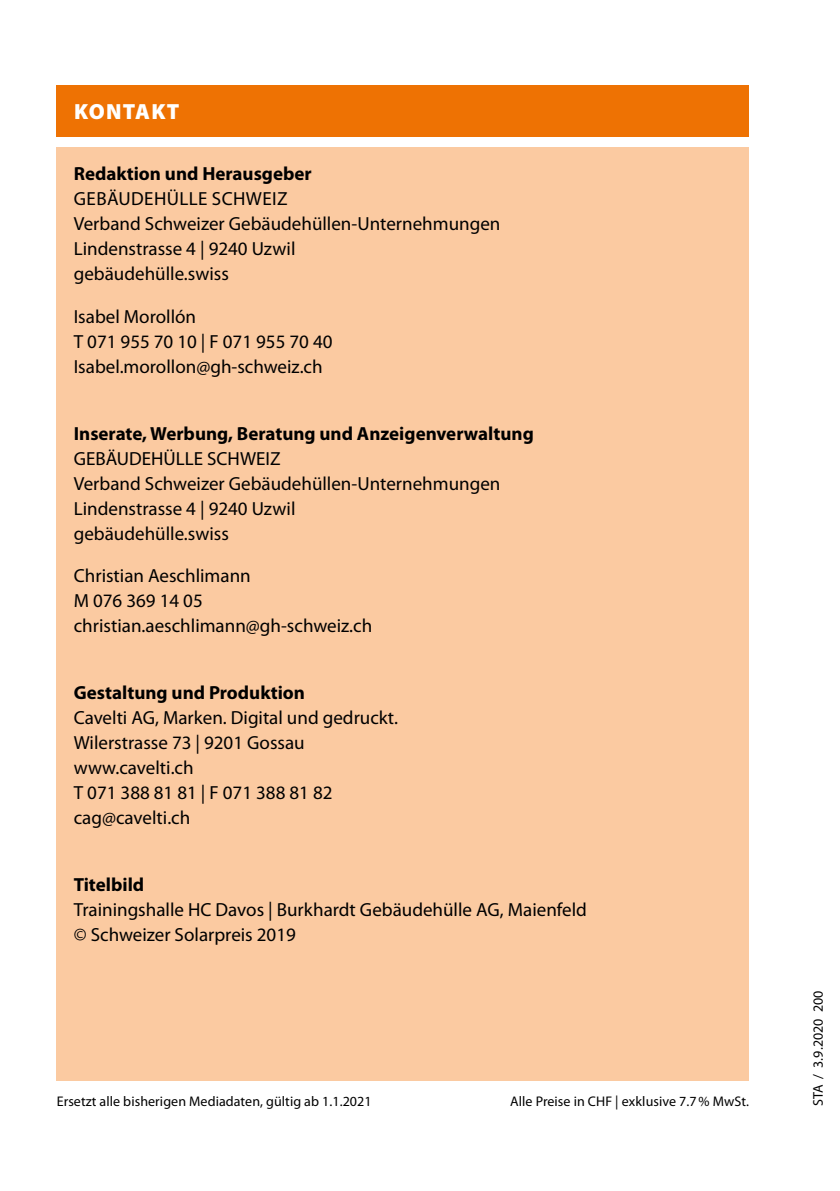
<style>
.page{position:relative;width:840px;height:1191px;background:#fff}
.page>*{position:absolute;margin:0;border:0;box-sizing:border-box;transform-origin:0 0}
.t1{font:900 22px "Myriad Pro";letter-spacing:.06em;color:#fff}
.t2{font:19px/25px "Myriad Pro";color:#000}
.t3{font:700 19px "Myriad Pro";color:#000}
.t4{font:14px "Myriad Pro";letter-spacing:.005em;color:#000}
</style>
<div class="page">
<div style="left:57px;top:147px;width:691px;height:933px;background:#fbcaa1"></div>
<div style="left:57px;top:85px;width:691px;height:51px;background:#ee7203"></div>
<p class="t1" style="left:74px;top:99px;width:107px">KONTAKT</p>
<p class="t3" style="left:74px;top:163px;width:239px">Redaktion und Herausgeber</p>
<p class="t2" style="left:74px;top:187px;width:428px">GEBÄUDEHÜLLE SCHWEIZ<br>Verband Schweizer Gebäudehüllen-Unternehmungen<br>Lindenstrasse 4 | 9240 Uzwil<br>gebäudehülle.swiss</p>
<p class="t2" style="left:74px;top:304px;width:260px">Isabel Morollón<br>T 071 955 70 10 | F 071 955 70 40<br>Isabel.morollon@gh-schweiz.ch</p>
<p class="t3" style="left:74px;top:422px;width:461px">Inserate, Werbung, Beratung und Anzeigenverwaltung</p>
<p class="t2" style="left:74px;top:446px;width:428px">GEBÄUDEHÜLLE SCHWEIZ<br>Verband Schweizer Gebäudehüllen-Unternehmungen<br>Lindenstrasse 4 | 9240 Uzwil<br>gebäudehülle.swiss</p>
<p class="t2" style="left:74px;top:563px;width:300px">Christian Aeschlimann<br>M 076 369 14 05 christian.aeschlimann@gh-schweiz.ch</p>
<p class="t3" style="left:74px;top:681px;width:232px">Gestaltung und Produktion</p>
<p class="t2" style="left:74px;top:705px;width:325px">Cavelti AG, Marken. Digital und gedruckt.<br>Wilerstrasse 73 | 9201 Gossau www.cavelti.ch<br>T 071 388 81 81 | F 071 388 81 82 cag@cavelti.ch</p>
<p class="t3" style="left:74px;top:873px;width:72px">Titelbild</p>
<p class="t2" style="left:74px;top:897px;width:514px">Trainingshalle HC Davos | Burkhardt Gebäudehülle AG, Maienfeld © Schweizer Solarpreis 2019</p>
<p class="t4" style="left:57px;top:1093px;width:316px">Ersetzt alle bisherigen Mediadaten, gültig ab 1.1.2021</p>
<p class="t4" style="left:510px;top:1093px;width:240px">Alle Preise in CHF | exklusive 7.7% MwSt.</p>
<p class="t4" style="left:810px;top:1106px;width:117px;rotate:-90deg">STA / 3.9.2020 200</p>
</div>
